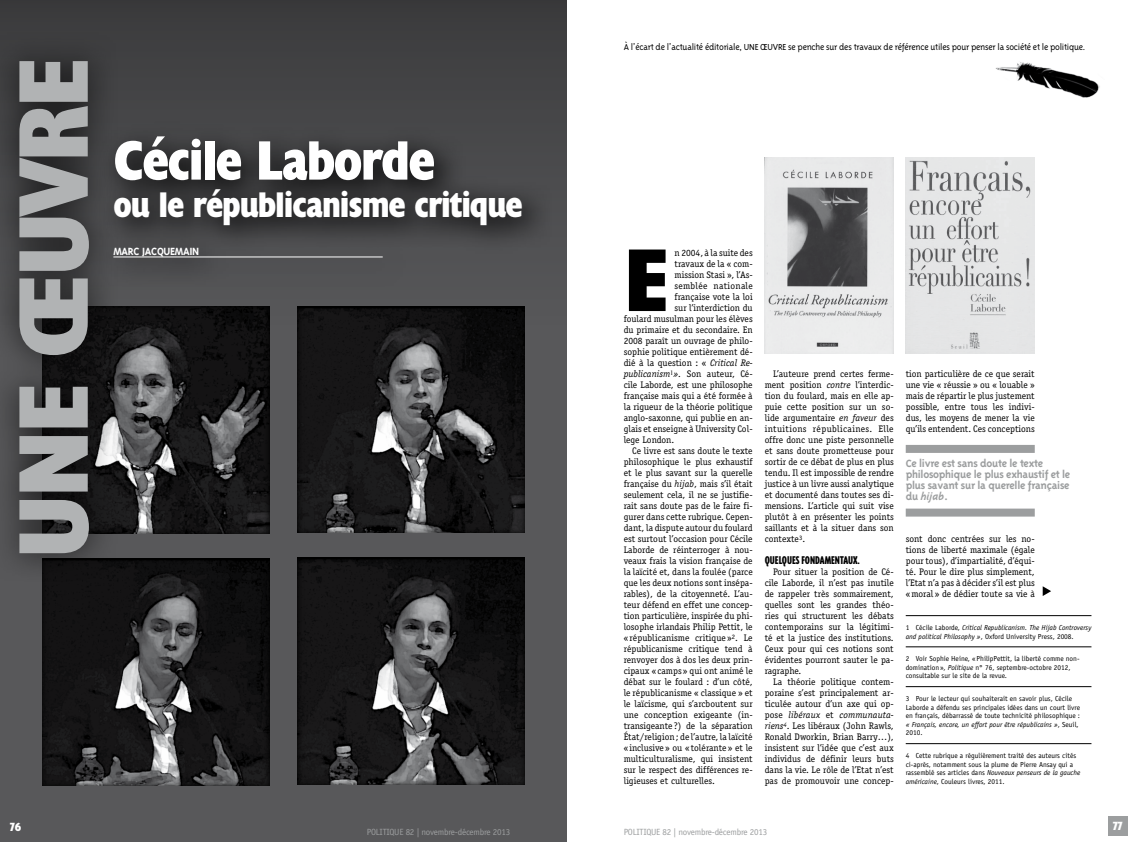
<style>
.page{position:relative;width:1134px;height:842px;background:#fff}
.page>*{position:absolute;margin:0;border:0;box-sizing:border-box;transform-origin:0 0}
.t1{font:700 condensed 100px "Humanist 521 BT Xtra";letter-spacing:-.03em;color:#b1b3b4}
.t2{font:700 condensed 90px "Humanist 521 BT Xtra";color:#000}
.t3{font:700 condensed 56px "Humanist 521 BT Xtra";letter-spacing:-.03em;color:#fff}
.t4{font:700 condensed 36px "Humanist 521 BT Xtra";letter-spacing:-.03em;color:#fff}
.t5{font:900 13px "Triplex Cond";color:#000}
.t6{font:700 12px/11px "Triplex";letter-spacing:-.025em;color:#9c9e9f}
.t7{font:700 12px "Triplex";letter-spacing:-.025em;color:#fff}
.t8{font:700 condensed 12px "Humanist 521 BT Xtra";color:#fff}
.t9{font:300 10px "Triplex";letter-spacing:-.025em;color:#000}
.t10{font:9.5px/11px "Officina Serif";color:#000;text-align:justify}
.t11{font:italic 9.5px "Officina Serif";color:#000}
.t12{font:9.5px "Officina Serif";letter-spacing:.025em;color:#000}
.t13{font:9px "Officina Sans";letter-spacing:-.025em;color:#9c9e9f}
.t14{font:7.3px/8.6px "Officina Sans";color:#000}
.t15{font:italic 7.3px/8.6px "Officina Sans";color:#000}
.s1{font-style:italic}
.s2{font-style:normal}
</style>
<div class="page">
<div style="left:1108px;top:816px;width:19px;height:20px;background:#9c9e9f"></div>
<div style="left:0;top:0;width:567px;height:842px;background:#58585a"></div>
<svg style="left:1043px;top:586px;width:8px;height:10px"></svg>
<div style="left:906px;top:445px;width:129px;height:8px;background:#9c9e9f"></div>
<div style="left:906px;top:509px;width:129px;height:8px;background:#9c9e9f"></div>
<img style="left:995px;top:62px;width:105px;height:36px">
<div style="left:0;top:0;width:567px;height:326px;background:linear-gradient(to bottom,#3b3b3d,#58585a)"></div>
<svg style="left:117px;top:118px;width:434px;height:169px"></svg>
<hr style="left:113px;top:257px;width:270px;height:1px;background:#fff">
<svg style="left:42px;top:558px;width:228px;height:228px;background:#272728"></svg>
<svg style="left:297px;top:557px;width:228px;height:228px;background:#272728"></svg>
<svg style="left:117px;top:305px;width:154px;height:229px;background:#2d2d2e"></svg>
<svg style="left:297px;top:305px;width:229px;height:228px;background:#272728"></svg>
<div style="left:0;top:27px;width:117px;height:555px;background:#000;opacity:.7"></div>
<hr style="left:906px;top:615px;width:185px;height:1px;background:#000">
<hr style="left:906px;top:647px;width:185px;height:1px;background:#000">
<hr style="left:906px;top:686px;width:185px;height:1px;background:#000">
<hr style="left:906px;top:743px;width:185px;height:1px;background:#000">
<img style="left:765px;top:157px;width:129px;height:197px">
<img style="left:906px;top:157px;width:128px;height:197px">
<h1 class="t1" style="left:-9px;top:559px;width:504px;rotate:-90deg">une œuvrE</h1>
<h3 class="t3" style="left:113px;top:126px;width:323px">Cécile Laborde</h3>
<h3 class="t4" style="left:113px;top:182px;width:411px">ou le républicanisme critique</h3>
<p class="t7" style="left:113px;top:244px;width:87px">marc jacquemain</p>
<p class="t9" style="left:624px;top:42px;width:464px">À l’écart de l’actualité éditoriale, une œuvre se penche sur des travaux de référence utiles pour penser la société et le politique.</p>
<h2 class="t2" style="left:624px;top:224px;width:48px">E</h2>
<p class="t10" style="left:674px;top:247px;width:80px">n 2004, à la suite des</p>
<p class="t10" style="left:674px;top:258px;width:80px">travaux de la « com-</p>
<p class="t10" style="left:674px;top:269px;width:80px">mission Stasi », l’As-</p>
<p class="t12" style="left:674px;top:280px;width:80px">semblée nationale</p>
<p class="t10" style="left:674px;top:291px;width:80px">française vote la loi</p>
<p class="t10" style="left:674px;top:302px;width:80px">sur l’interdiction du</p>
<p class="t10" style="left:624px;top:313px;width:131px">foulard musulman pour les élèves</p>
<p class="t10" style="left:624px;top:324px;width:131px">du primaire et du secondaire. En</p>
<p class="t10" style="left:624px;top:335px;width:131px">2008 paraît un ouvrage de philo-</p>
<p class="t10" style="left:624px;top:346px;width:130px">sophie politique entièrement dé-</p>
<p class="t10" style="left:624px;top:357px;width:131px">dié à la question : « <span class="s1">Critical Re-</span></p>
<p class="t11" style="left:624px;top:368px;width:131px">publicanism<sup>1</sup>». <span class="s2">Son auteur, Cé-</span></p>
<p class="t10" style="left:624px;top:379px;width:131px">cile Laborde, est une philosophe</p>
<p class="t10" style="left:624px;top:390px;width:131px">française mais qui a été formée à</p>
<p class="t10" style="left:624px;top:401px;width:131px">la rigueur de la théorie politique</p>
<p class="t10" style="left:624px;top:412px;width:131px">anglo-saxonne, qui publie en an-</p>
<p class="t10" style="left:624px;top:423px;width:131px">glais et enseigne à University Col-</p>
<p class="t10" style="left:624px;top:434px;width:52px">lege London.</p>
<p class="t10" style="left:632px;top:445px;width:122px">Ce livre est sans doute le texte</p>
<p class="t10" style="left:624px;top:456px;width:131px">philosophique le plus exhaustif</p>
<p class="t10" style="left:624px;top:467px;width:131px">et le plus savant sur la querelle</p>
<p class="t10" style="left:624px;top:478px;width:131px">française du <span class="s1">hijab</span>, mais s’il était</p>
<p class="t10" style="left:624px;top:489px;width:131px">seulement cela, il ne se justifie-</p>
<p class="t10" style="left:624px;top:500px;width:130px">rait sans doute pas de le faire fi-</p>
<p class="t10" style="left:624px;top:511px;width:131px">gurer dans cette rubrique. Cepen-</p>
<p class="t10" style="left:624px;top:522px;width:131px">dant, la dispute autour du foulard</p>
<p class="t10" style="left:624px;top:533px;width:131px">est surtout l’occasion pour Cécile</p>
<p class="t10" style="left:624px;top:544px;width:131px">Laborde de réinterroger à nou-</p>
<p class="t10" style="left:624px;top:555px;width:131px">veaux frais la vision française de</p>
<p class="t10" style="left:624px;top:566px;width:131px">la laïcité et, dans la foulée (parce</p>
<p class="t10" style="left:624px;top:577px;width:131px">que les deux notions sont insépa-</p>
<p class="t10" style="left:624px;top:588px;width:130px">rables), de la citoyenneté. L’au-</p>
<p class="t10" style="left:624px;top:599px;width:131px">teur défend en effet une concep-</p>
<p class="t10" style="left:624px;top:610px;width:130px">tion particulière, inspirée du phi-</p>
<p class="t10" style="left:624px;top:621px;width:130px">losophe irlandais Philip Pettit, le</p>
<p class="t10" style="left:624px;top:632px;width:131px">« républicanisme critique »<sup>2</sup>. Le</p>
<p class="t10" style="left:624px;top:643px;width:130px">républicanisme critique tend à</p>
<p class="t10" style="left:624px;top:654px;width:131px">renvoyer dos à dos les deux prin-</p>
<p class="t10" style="left:624px;top:665px;width:131px">cipaux « camps » qui ont animé le</p>
<p class="t10" style="left:624px;top:676px;width:131px">débat sur le foulard : d’un côté,</p>
<p class="t10" style="left:624px;top:687px;width:131px">le républicanisme « classique » et</p>
<p class="t10" style="left:624px;top:698px;width:131px">le laïcisme, qui s’arcboutent sur</p>
<p class="t10" style="left:624px;top:709px;width:131px">une conception exigeante (in-</p>
<p class="t10" style="left:624px;top:720px;width:131px">transigeante ?) de la séparation</p>
<p class="t10" style="left:624px;top:731px;width:131px">État/religion; de l’autre, la laïcité</p>
<p class="t10" style="left:624px;top:742px;width:131px">« inclusive » ou « tolérante » et le</p>
<p class="t10" style="left:624px;top:753px;width:130px">multiculturalisme, qui insistent</p>
<p class="t10" style="left:624px;top:764px;width:130px">sur le respect des différences re-</p>
<p class="t10" style="left:624px;top:775px;width:93px">ligieuses et culturelles.</p>
<p class="t10" style="left:765px;top:368px;width:131px;text-indent:9px">L’auteure prend certes ferme&shy;ment position <span class="s1">contre</span> l’interdic&shy;tion du foulard, mais en elle ap&shy;puie cette position sur un so&shy;lide argumentaire <span class="s1">en faveur</span> des intuitions républicaines. Elle offre donc une piste personnelle et sans doute prometteuse pour sortir de ce débat de plus en plus tendu. Il est impossible de rendre justice à un livre aussi analytique et documenté dans toutes ses di&shy;mensions. L’article qui suit vise plutôt à en présenter les points saillants et à la situer dans son contexte<sup>3</sup>.</p>
<h3 class="t5" style="left:765px;top:554px;width:97px">QUELQUES FONDAMENTAUX.</h3>
<p class="t10" style="left:765px;top:566px;width:131px;text-indent:9px">Pour situer la position de Cé&shy;cile Laborde, il n’est pas inutile de rappeler très sommairement, quelles sont les grandes théo&shy;ries qui structurent les débats contemporains sur la légitimi&shy;té et la justice des institutions.<br>Ceux pour qui ces notions sont évidentes pourront sauter le pa&shy;ragraphe.</p>
<p class="t10" style="left:765px;top:676px;width:131px;text-indent:9px">La théorie politique contem&shy;poraine s’est principalement ar&shy;ticulée autour d’un axe qui op&shy;pose <span class="s1">libéraux</span> et <span class="s1">communauta&shy;riens</span><sup>4</sup>. Les libéraux (John Rawls, Ronald Dworkin, Brian Barry…), insistent sur l’idée que c’est aux individus de définir leurs buts dans la vie. Le rôle de l’Etat n’est pas de promouvoir une concep-</p>
<p class="t10" style="left:906px;top:368px;width:131px">tion particulière de ce que serait une vie « réussie » ou « louable » mais de répartir le plus justement possible, entre tous les indivi&shy;dus, les moyens de mener la vie qu’ils entendent. Ces conceptions</p>
<p class="t6" style="left:906px;top:458px;width:166px">Ce livre est sans doute le texte philosophique le plus exhaustif et le plus savant sur la querelle française du <span class="s1">hijab</span>.</p>
<p class="t10" style="left:906px;top:533px;width:131px">sont donc centrées sur les no&shy;tions de liberté maximale (égale pour tous), d’impartialité, d’équi&shy;té. Pour le dire plus simplement, l’Etat n’a pas à décider s’il est plus «moral » de dédier toute sa vie à</p>
<p class="t15" style="left:906px;top:623px;width:187px"><span class="s2">1 Cécile Laborde,</span> Critical Republicanism. The Hijab Controversy and political Philosophy »<span class="s2">, Oxford University Press, 2008.</span></p>
<p class="t14" style="left:906px;top:654px;width:175px">2 Voir Sophie Heine, « PhilipPettit, la liberté comme non&shy;domination», <span class="s1">Politique</span> n° 76, septembre-octobre 2012, consultable sur le site de la revue.</p>
<p class="t14" style="left:906px;top:694px;width:176px">3 Pour le lecteur qui souhaiterait en savoir plus, Cécile Laborde a défendu ses principales idées dans un court livre en français, débarrassé de toute technicité philosophique : <span class="s1">« Français, encore, un effort pour être républicains »</span>, Seuil, 2010.</p>
<p class="t14" style="left:906px;top:751px;width:176px">4 Cette rubrique a régulièrement traité des auteurs cités ci-après, notamment sous la plume de Pierre Ansay qui a rassemblé ses articles dans <span class="s1">Nouveaux penseurs de la gauche américaine</span>, Couleurs livres, 2011.</p>
<p class="t8" style="left:10px;top:819px;width:13px">76</p>
<p class="t8" style="left:1113px;top:819px;width:11px">77</p>
<p class="t13" style="left:624px;top:827px;width:145px">POLITIQUE 82 | novembre-décembre 2013</p>
<p class="t13" style="left:367px;top:827px;width:145px">POLITIQUE 82 | novembre-décembre 2013</p>
</div>
